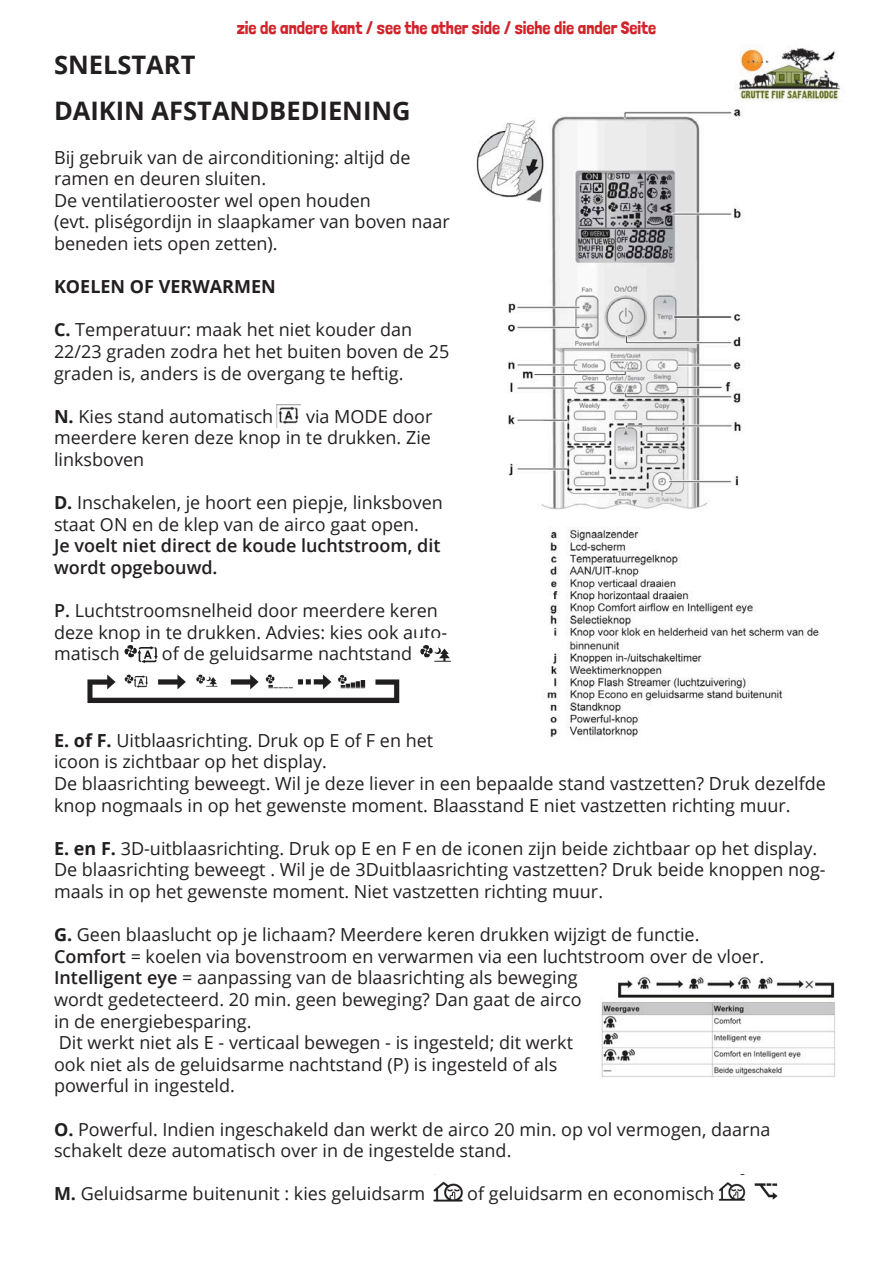
<style>
.page{position:relative;width:893px;height:1263px;background:#fff}
.page>*{position:absolute;margin:0;border:0;box-sizing:border-box;transform-origin:0 0}
.t1{font:700 25.5px "Open Sans";color:#231f20}
.t2{font:18px/21.6px "Open Sans";color:#231f20}
.t3{font:600 18px/21.6px "Open Sans";color:#231f20}
.t4{font:18px "Londrina Solid";color:#d1232a}
.t5{font:700 18px "Open Sans";color:#231f20}
.s1{font-weight:700}
.s2{font-weight:600}
</style>
<div class="page">
<img style="left:739px;top:46px;width:102px;height:56px">
<img style="left:476px;top:109px;width:343px;height:628px">
<img style="left:276px;top:405px;width:24px;height:22px">
<img style="left:87px;top:674px;width:313px;height:29px">
<img style="left:420px;top:645px;width:31px;height:17px">
<img style="left:124px;top:645px;width:34px;height:18px">
<img style="left:601px;top:976px;width:234px;height:101px">
<img style="left:433px;top:1174px;width:30px;height:28px">
<img style="left:713px;top:1175px;width:65px;height:26px">
<p class="t1" style="left:54px;top:46px;width:143px">SNELSTART</p>
<p class="t4" style="left:237px;top:17px;width:421px">zie de andere kant / see the other side / siehe die ander Seite</p>
<p class="t1" style="left:54px;top:93px;width:358px">DAIKIN AFSTANDBEDIENING</p>
<p class="t2" style="left:54px;top:146px;width:358px">Bij gebruik van de airconditioning: altijd de</p>
<p class="t2" style="left:54px;top:167px;width:214px">ramen en deuren sluiten.</p>
<p class="t2" style="left:54px;top:189px;width:318px">De ventilatierooster wel open houden</p>
<p class="t2" style="left:54px;top:210px;width:397px">(evt. pliségordijn in slaapkamer van boven naar beneden iets open zetten).</p>
<p class="t5" style="left:54px;top:274px;width:223px">KOELEN OF VERWARMEN</p>
<p class="t2" style="left:54px;top:318px;width:397px"><span class="s1">C.</span> Temperatuur: maak het niet kouder dan<br>22/23 graden zodra het het buiten boven de 25 graden is, anders is de overgang te heftig.</p>
<p class="t2" style="left:54px;top:405px;width:221px"><span class="s1">N.</span> Kies stand automatisch</p>
<p class="t2" style="left:54px;top:405px;width:380px;text-align:justify;text-indent:252px">via MODE door meerdere keren deze knop in te drukken. Zie linksboven</p>
<p class="t2" style="left:54px;top:491px;width:390px"><span class="s1">D.</span> Inschakelen, je hoort een piepje, linksboven staat ON en de klep van de airco gaat open.</p>
<p class="t3" style="left:54px;top:535px;width:388px">Je voelt niet direct de koude luchtstroom, dit wordt opgebouwd.</p>
<p class="t2" style="left:54px;top:599px;width:395px"><span class="s2">P.</span> Luchtstroomsnelheid door meerdere keren deze knop in te drukken. Advies: kies ook auto&shy;matisch</p>
<p class="t2" style="left:162px;top:642px;width:252px">of de geluidsarme nachtstand</p>
<p class="t2" style="left:54px;top:729px;width:381px"><span class="s1">E. of F.</span> Uitblaasrichting. Druk op E of F en het icoon is zichtbaar op het display.</p>
<p class="t2" style="left:54px;top:772px;width:773px">De blaasrichting beweegt. Wil je deze liever in een bepaalde stand vastzetten? Druk dezelfde knop nogmaals in op het gewenste moment. Blaasstand E niet vastzetten richting muur.</p>
<p class="t2" style="left:54px;top:837px;width:773px"><span class="s1">E. en F.</span> 3D-uitblaasrichting. Druk op E en F en de iconen zijn beide zichtbaar op het display.<br>De blaasrichting beweegt . Wil je de 3Duitblaasrichting vastzetten? Druk beide knoppen nog&shy;maals in op het gewenste moment. Niet vastzetten richting muur.</p>
<p class="t2" style="left:54px;top:923px;width:647px"><span class="s1">G.</span> Geen blaaslucht op je lichaam? Meerdere keren drukken wijzigt de functie.</p>
<p class="t2" style="left:54px;top:945px;width:712px"><span class="s2">Comfort</span> = koelen via bovenstroom en verwarmen via een luchtstroom over de vloer.</p>
<p class="t2" style="left:54px;top:966px;width:529px"><span class="s2">Intelligent eye</span> = aanpassing van de blaasrichting als beweging wordt gedetecteerd. 20 min. geen beweging? Dan gaat de airco in de energiebesparing.</p>
<p class="t2" style="left:54px;top:1031px;width:520px">Dit werkt niet als E - verticaal bewegen - is ingesteld; dit werkt ook niet als de geluidsarme nachtstand (P) is ingesteld of als powerful in ingesteld.</p>
<p class="t2" style="left:54px;top:1118px;width:718px"><span class="s1">O.</span> Powerful. Indien ingeschakeld dan werkt de airco 20 min. op vol vermogen, daarna</p>
<p class="t2" style="left:54px;top:1139px;width:459px">schakelt deze automatisch over in de ingestelde stand.</p>
<p class="t2" style="left:54px;top:1182px;width:373px"><span class="s1">M.</span> Geluidsarme buitenunit : kies geluidsarm</p>
<p class="t2" style="left:467px;top:1182px;width:248px">of geluidsarm en economisch</p>
</div>
